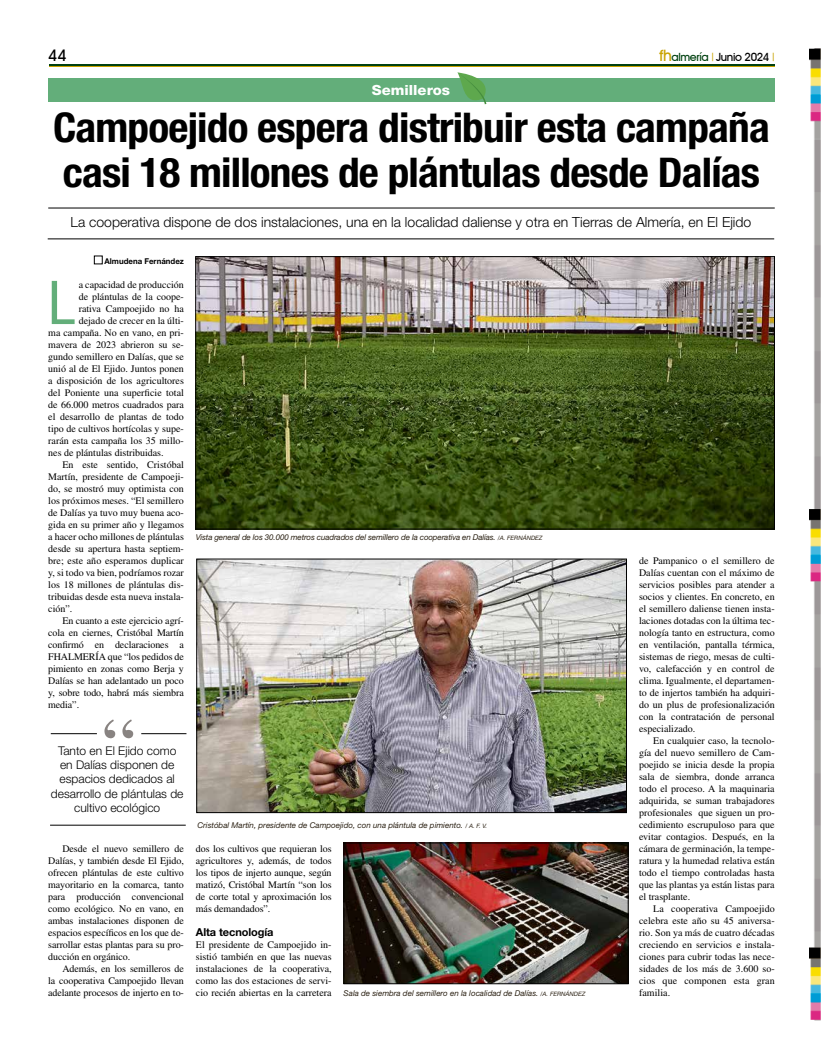
<style>
.page{position:relative;width:823px;height:1049px;background:#fff}
.page>*{position:absolute;margin:0;border:0;box-sizing:border-box;transform-origin:0 0}
.t1{font:condensed 60.4px "Helvetica Neue LT Std";color:#63ae7a}
.t2{font:700 condensed 41px/45px "Helvetica Neue LT Std";letter-spacing:-.02em;color:#000;scale:1.06 1}
.t3{font:500 16px "Avant Garde IT Cby BT";color:#000}
.t4{font:300 14px "Helvetica Neue LT Std";color:#000}
.t5{font:800 14px "Helvetica Neue LT Std";color:#fff;scale:1.06 1}
.t6{font:300 12px/14.4px "Helvetica Neue LT Std";color:#000;text-align:center}
.t7{font:500 11.3px "Avant Garde IT Cby BT";letter-spacing:-.03em;color:#000}
.t8{font:700 11px "Helvetica Neue LT Std";letter-spacing:-.01em;color:#000}
.t9{font:10px/12px "Times LT Std";color:#000;text-align:justify}
.t10{font:italic 8px "Helvetica Neue LT Std";color:#2b2113}
.t11{font:700 8px "Helvetica Neue LT Std";color:#000}
.s1{font-size:15.7px;color:#c9a300}
.s2{color:#004110}
.s3{font-family:"Helvetica Neue LT Std";font-weight:400;font-stretch:condensed;color:#c9a300}
.s4{font-size:6px}
</style>
<div class="page">
<hr style="left:49px;top:65px;width:725px;height:1px;background:#004110">
<hr style="left:49px;top:67px;width:725px;height:1px;background:#c9a300">
<img style="left:809px;top:48px;width:12px;height:973px">
<div style="left:48px;top:78px;width:726px;height:24px;background:#63ae7a"></div>
<svg style="left:457px;top:72px;width:30px;height:33px"></svg>
<div style="left:94px;top:256px;width:8px;height:8px;border:1px solid #000"></div>
<hr style="left:48px;top:208px;width:726px;height:1px;background:#000">
<hr style="left:48px;top:239px;width:725px;height:1px;background:#000">
<img style="left:197px;top:258px;width:575px;height:269px">
<div style="left:195px;top:256px;width:579px;height:273px;border:1px solid #000"></div>
<img style="left:198px;top:561px;width:426px;height:250px">
<div style="left:196px;top:559px;width:430px;height:254px;border:1px solid #000"></div>
<img style="left:345px;top:845px;width:281px;height:137px">
<div style="left:343px;top:843px;width:285px;height:141px;border:1px solid #000"></div>
<hr style="left:51px;top:733px;width:46px;height:1px;background:#000">
<hr style="left:50px;top:825px;width:136px;height:1px;background:#000">
<hr style="left:141px;top:733px;width:45px;height:1px;background:#000">
<svg style="left:104px;top:719px;width:29px;height:19px"></svg>
<h3 class="t3" style="left:48px;top:46px;width:20px">44</h3>
<p class="t7" style="left:658px;top:50px;width:117px"><span class="s1">fh</span><span class="s2">almería</span> <span class="s3">|</span> Junio 2024 <span class="s3">|</span></p>
<h3 class="t5" style="left:371px;top:82px;width:75px">Semilleros</h3>
<h2 class="t2" style="left:53px;top:104px;width:677px">Campoejido espera distribuir esta campaña casi 18 millones de plántulas desde Dalías</h2>
<h3 class="t4" style="left:70px;top:213px;width:682px">La cooperativa dispone de dos instalaciones, una en la localidad daliense y otra en Tierras de Almería, en El Ejido</h3>
<p class="t11" style="left:104px;top:256px;width:81px">Almudena Fernández</p>
<h1 class="t1" style="left:48px;top:268px;width:28px">L</h1>
<p class="t9" style="left:79px;top:279px;width:107px">a capacidad de producción</p>
<p class="t9" style="left:79px;top:291px;width:107px">de plántulas de la coope-</p>
<p class="t9" style="left:79px;top:303px;width:107px">rativa Campoejido no ha</p>
<p class="t9" style="left:79px;top:315px;width:107px">dejado de crecer en la últi-</p>
<p class="t9" style="left:48px;top:327px;width:137px">ma campaña. No en vano, en pri-</p>
<p class="t9" style="left:48px;top:339px;width:137px">mavera de 2023 abrieron su se-</p>
<p class="t9" style="left:48px;top:351px;width:137px">gundo semillero en Dalías, que se</p>
<p class="t9" style="left:48px;top:363px;width:137px">unió al de El Ejido. Juntos ponen</p>
<p class="t9" style="left:48px;top:375px;width:137px">a disposición de los agricultores</p>
<p class="t9" style="left:48px;top:387px;width:137px">del Poniente una superficie total</p>
<p class="t9" style="left:48px;top:399px;width:137px">de 66.000 metros cuadrados para</p>
<p class="t9" style="left:48px;top:411px;width:137px">el desarrollo de plantas de todo</p>
<p class="t9" style="left:48px;top:423px;width:137px">tipo de cultivos hortícolas y supe-</p>
<p class="t9" style="left:48px;top:435px;width:137px">rarán esta campaña los 35 millo-</p>
<p class="t9" style="left:48px;top:447px;width:117px">nes de plántulas distribuidas.</p>
<p class="t9" style="left:62px;top:459px;width:123px">En este sentido, Cristóbal</p>
<p class="t9" style="left:48px;top:471px;width:137px">Martín, presidente de Campoeji-</p>
<p class="t9" style="left:48px;top:483px;width:137px">do, se mostró muy optimista con</p>
<p class="t9" style="left:48px;top:495px;width:137px">los próximos meses. “El semillero</p>
<p class="t9" style="left:48px;top:507px;width:137px">de Dalías ya tuvo muy buena aco-</p>
<p class="t9" style="left:48px;top:519px;width:137px">gida en su primer año y llegamos</p>
<p class="t9" style="left:48px;top:531px;width:137px">a hacer ocho millones de plántulas</p>
<p class="t9" style="left:48px;top:543px;width:137px">desde su apertura hasta septiem-</p>
<p class="t9" style="left:48px;top:555px;width:137px">bre; este año esperamos duplicar</p>
<p class="t9" style="left:48px;top:567px;width:137px">y, si todo va bien, podríamos rozar</p>
<p class="t9" style="left:48px;top:579px;width:137px">los 18 millones de plántulas dis-</p>
<p class="t9" style="left:48px;top:591px;width:137px">tribuidas desde esta nueva instala-</p>
<p class="t9" style="left:48px;top:603px;width:26px">ción”.</p>
<p class="t9" style="left:62px;top:615px;width:123px">En cuanto a este ejercicio agrí-</p>
<p class="t9" style="left:48px;top:627px;width:137px">cola en ciernes, Cristóbal Martín</p>
<p class="t9" style="left:48px;top:639px;width:137px">confirmó en declaraciones a</p>
<p class="t9" style="left:48px;top:651px;width:137px">FHALMERÍA que “los pedidos de</p>
<p class="t9" style="left:48px;top:663px;width:137px">pimiento en zonas como Berja y</p>
<p class="t9" style="left:48px;top:675px;width:137px">Dalías se han adelantado un poco</p>
<p class="t9" style="left:48px;top:687px;width:137px">y, sobre todo, habrá más siembra</p>
<p class="t9" style="left:48px;top:699px;width:32px">media”.</p>
<p class="t10" style="left:196px;top:532px;width:348px">Vista general de los 30.000 metros cuadrados del semillero de la cooperativa en Dalías. <span class="s4">/A. FERNÁNDEZ</span></p>
<p class="t6" style="left:51px;top:743px;width:134px">Tanto en El Ejido como en Dalías disponen de espacios dedicados al desarrollo de plántulas de cultivo ecológico</p>
<p class="t9" style="left:48px;top:843px;width:137px;text-indent:14px">Desde el nuevo semillero de Dalías, y también desde El Ejido, ofrecen plántulas de este cultivo mayoritario en la comarca, tanto para producción convencional como ecológico. No en vano, en ambas instalaciones disponen de espacios específicos en los que de&shy;sarrollar estas plantas para su pro&shy;ducción en orgánico.</p>
<p class="t9" style="left:48px;top:963px;width:137px;text-indent:14px">Además, en los semilleros de la cooperativa Campoejido llevan adelante procesos de injerto en to-</p>
<p class="t10" style="left:197px;top:820px;width:291px">Cristóbal Martín, presidente de Campoejido, con una plántula de pimiento. <span class="s4">/ A. F. V.</span></p>
<p class="t9" style="left:196px;top:843px;width:137px">dos los cultivos que requieran los agricultores y, además, de todos los tipos de injerto aunque, según matizó, Cristóbal Martín “son los de corte total y aproximación los más demandados”.</p>
<p class="t8" style="left:196px;top:925px;width:79px">Alta tecnología</p>
<p class="t9" style="left:196px;top:939px;width:137px">El presidente de Campoejido in&shy;sistió también en que las nuevas instalaciones de la cooperativa, como las dos estaciones de servi&shy;cio recién abiertas en la carretera</p>
<p class="t10" style="left:343px;top:988px;width:243px">Sala de siembra del semillero en la localidad de Dalías. <span class="s4">/A. FERNÁNDEZ</span></p>
<p class="t9" style="left:638px;top:555px;width:137px">de Pampanico o el semillero de Dalías cuentan con el máximo de servicios posibles para atender a socios y clientes. En concreto, en el semillero daliense tienen insta&shy;laciones dotadas con la última tec&shy;nología tanto en estructura, como en ventilación, pantalla térmica, sistemas de riego, mesas de culti&shy;vo, calefacción y en control de clima. Igualmente, el departamen&shy;to de injertos también ha adquiri&shy;do un plus de profesionalización con la contratación de personal especializado.</p>
<p class="t9" style="left:638px;top:735px;width:137px;text-indent:14px">En cualquier caso, la tecnolo&shy;gía del nuevo semillero de Cam&shy;poejido se inicia desde la propia sala de siembra, donde arranca todo el proceso. A la maquinaria adquirida, se suman trabajadores profesionales que siguen un pro&shy;cedimiento escrupuloso para que evitar contagios. Después, en la cámara de germinación, la tempe&shy;ratura y la humedad relativa están todo el tiempo controladas hasta que las plantas ya están listas para el trasplante.</p>
<p class="t9" style="left:638px;top:903px;width:137px;text-indent:14px">La cooperativa Campoejido celebra este año su 45 aniversa&shy;rio. Son ya más de cuatro décadas creciendo en servicios e instala&shy;ciones para cubrir todas las nece&shy;sidades de los más de 3.600 so&shy;cios que componen esta gran familia.</p>
</div>
